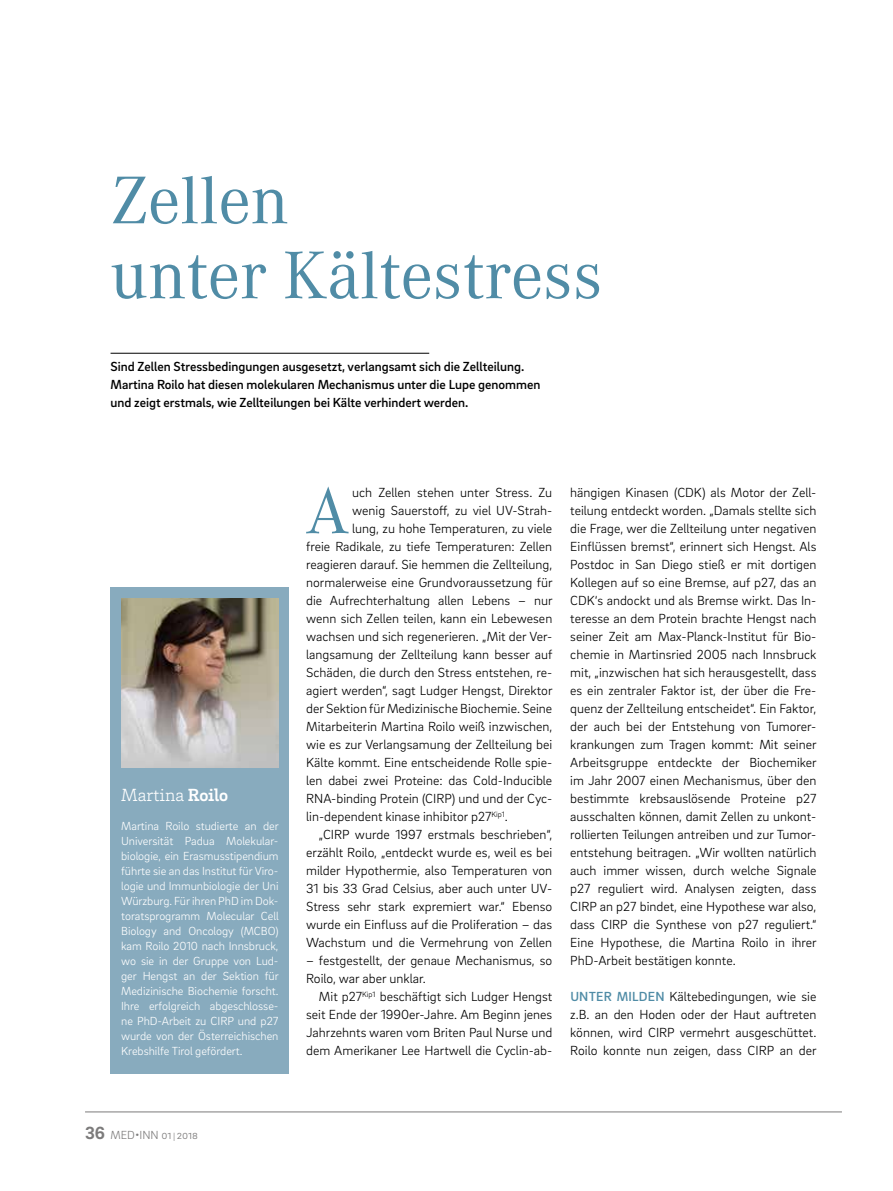
<style>
.page{position:relative;width:893px;height:1191px;background:#fff}
.page>*{position:absolute;margin:0;border:0;box-sizing:border-box;transform-origin:0 0}
.t1{font:66px/75px "Corporate A";color:#508ca6}
.t2{font:64.2px "Corporate A";color:#508ca6}
.t3{font:300 18px "Brix Slab";color:#fff}
.t4{font:300 13.5px/18px "Brix Sans";color:#000}
.t5{font:500 13.5px/18px "Brix Sans";color:#000}
.t6{font:300 12px/15px "Brix Sans";letter-spacing:-.005em;color:#fff;text-align:justify}
.t7{font:300 12px "Brix Sans";color:#7c7b7b}
.s1{font-weight:700}
.s2{font-weight:700;font-size:18px}
.s3{font-weight:500;color:#508ca6}
</style>
<div class="page">
<hr style="left:85px;top:1111px;width:757px;height:1px;background:#7c7b7b">
<div style="left:111px;top:587px;width:178px;height:486px;background:#88abbe"></div>
<img style="left:121px;top:598px;width:158px;height:169px">
<hr style="left:111px;top:353px;width:318px;height:1px;background:#000">
<h1 class="t1" style="left:111px;top:163px;width:494px">Zellen<br>unter Kältestress</h1>
<p class="t5" style="left:111px;top:357px;width:431px">Sind Zellen Stressbedingungen ausgesetzt, verlangsamt sich die Zellteilung.<br>Martina Roilo hat diesen molekularen Mechanismus unter die Lupe genommen und zeigt erstmals, wie Zellteilungen bei Kälte verhindert werden.</p>
<h3 class="t3" style="left:121px;top:783px;width:108px">Martina <span class="s1">Roilo</span></h3>
<p class="t6" style="left:121px;top:818px;width:159px">Martina Roilo studierte an der Universität Padua Molekular&shy;biologie, ein Erasmusstipendium führte sie an das Institut für Viro&shy;logie und Immunbiologie der Uni Würzburg. Für ihren PhD im Dok&shy;toratsprogramm Molecular Cell Biology and Oncology (MCBO) kam Roilo 2010 nach Innsbruck, wo sie in der Gruppe von Lud&shy;ger Hengst an der Sektion für Medizinische Biochemie forscht.<br>Ihre erfolgreich abgeschlosse&shy;ne PhD-Arbeit zu CIRP und p27 wurde von der Österreichischen Krebshilfe Tirol gefördert.</p>
<p class="t7" style="left:85px;top:1127px;width:115px"><span class="s2">36</span> MED•INN 01| 2018</p>
<h2 class="t2" style="left:306px;top:473px;width:45px">A</h2>
<p class="t4" style="left:352px;top:483px;width:202px">uch Zellen stehen unter Stress. Zu</p>
<p class="t4" style="left:352px;top:501px;width:202px">wenig Sauerstoff, zu viel UV-Strah-</p>
<p class="t4" style="left:352px;top:519px;width:202px">lung, zu hohe Temperaturen, zu viele</p>
<p class="t4" style="left:306px;top:537px;width:248px">freie Radikale, zu tiefe Temperaturen: Zellen</p>
<p class="t4" style="left:306px;top:555px;width:248px">reagieren darauf. Sie hemmen die Zellteilung,</p>
<p class="t4" style="left:306px;top:573px;width:248px">normalerweise eine Grundvoraussetzung für</p>
<p class="t4" style="left:306px;top:591px;width:248px">die Aufrechterhaltung allen Lebens – nur</p>
<p class="t4" style="left:306px;top:609px;width:248px">wenn sich Zellen teilen, kann ein Lebewesen</p>
<p class="t4" style="left:306px;top:627px;width:248px">wachsen und sich regenerieren. „Mit der Ver-</p>
<p class="t4" style="left:306px;top:645px;width:248px">langsamung der Zellteilung kann besser auf</p>
<p class="t4" style="left:306px;top:663px;width:248px">Schäden, die durch den Stress entstehen, re-</p>
<p class="t4" style="left:306px;top:681px;width:248px">agiert werden“, sagt Ludger Hengst, Direktor</p>
<p class="t4" style="left:306px;top:699px;width:248px">der Sektion für Medizinische Biochemie. Seine</p>
<p class="t4" style="left:306px;top:717px;width:248px">Mitarbeiterin Martina Roilo weiß inzwischen,</p>
<p class="t4" style="left:306px;top:735px;width:248px">wie es zur Verlangsamung der Zellteilung bei</p>
<p class="t4" style="left:306px;top:753px;width:248px">Kälte kommt. Eine entscheidende Rolle spie-</p>
<p class="t4" style="left:306px;top:771px;width:248px">len dabei zwei Proteine: das Cold-Inducible</p>
<p class="t4" style="left:306px;top:789px;width:248px">RNA-binding Protein (CIRP) und und der Cyc-</p>
<p class="t4" style="left:306px;top:807px;width:203px">lin-dependent kinase inhibitor p27<sup>Kip1</sup>.</p>
<p class="t4" style="left:319px;top:825px;width:235px">„CIRP wurde 1997 erstmals beschrieben“,</p>
<p class="t4" style="left:306px;top:843px;width:248px">erzählt Roilo, „entdeckt wurde es, weil es bei</p>
<p class="t4" style="left:306px;top:861px;width:248px">milder Hypothermie, also Temperaturen von</p>
<p class="t4" style="left:306px;top:879px;width:248px">31 bis 33 Grad Celsius, aber auch unter UV-</p>
<p class="t4" style="left:306px;top:897px;width:248px">Stress sehr stark expremiert war.“ Ebenso</p>
<p class="t4" style="left:306px;top:915px;width:248px">wurde ein Einfluss auf die Proliferation – das</p>
<p class="t4" style="left:306px;top:933px;width:248px">Wachstum und die Vermehrung von Zellen</p>
<p class="t4" style="left:306px;top:951px;width:248px">– festgestellt, der genaue Mechanismus, so<br>Roilo, war aber unklar.</p>
<p class="t4" style="left:306px;top:987px;width:248px;text-align:justify;text-indent:13px">Mit p27<sup>Kip1</sup> beschäftigt sich Ludger Hengst seit Ende der 1990er-Jahre. Am Beginn jenes Jahrzehnts waren vom Briten Paul Nurse und dem Amerikaner Lee Hartwell die Cyclin-ab-</p>
<p class="t4" style="left:570px;top:483px;width:248px">hängigen Kinasen (CDK) als Motor der Zell&shy;teilung entdeckt worden. „Damals stellte sich die Frage, wer die Zellteilung unter negativen Einflüssen bremst“, erinnert sich Hengst. Als Postdoc in San Diego stieß er mit dortigen Kollegen auf so eine Bremse, auf p27, das an CDK‘s andockt und als Bremse wirkt. Das In&shy;teresse an dem Protein brachte Hengst nach seiner Zeit am Max-Planck-Institut für Bio&shy;chemie in Martinsried 2005 nach Innsbruck mit, „inzwischen hat sich herausgestellt, dass es ein zentraler Faktor ist, der über die Fre&shy;quenz der Zellteilung entscheidet“. Ein Faktor, der auch bei der Entstehung von Tumorer&shy;krankungen zum Tragen kommt: Mit seiner Arbeitsgruppe entdeckte der Biochemiker im Jahr 2007 einen Mechanismus, über den bestimmte krebsauslösende Proteine p27 ausschalten können, damit Zellen zu unkont&shy;rollierten Teilungen antreiben und zur Tumor&shy;entstehung beitragen. „Wir wollten natürlich auch immer wissen, durch welche Signale p27 reguliert wird. Analysen zeigten, dass CIRP an p27 bindet, eine Hypothese war also, dass CIRP die Synthese von p27 reguliert.“ Eine Hypothese, die Martina Roilo in ihrer PhD-Arbeit bestätigen konnte.</p>
<p class="t4" style="left:570px;top:987px;width:248px;text-align:justify"><span class="s3">UNTER MILDEN</span> Kältebedingungen, wie sie z.B. an den Hoden oder der Haut auftreten können, wird CIRP vermehrt ausgeschüttet.<br>Roilo konnte nun zeigen, dass CIRP an der</p>
</div>
